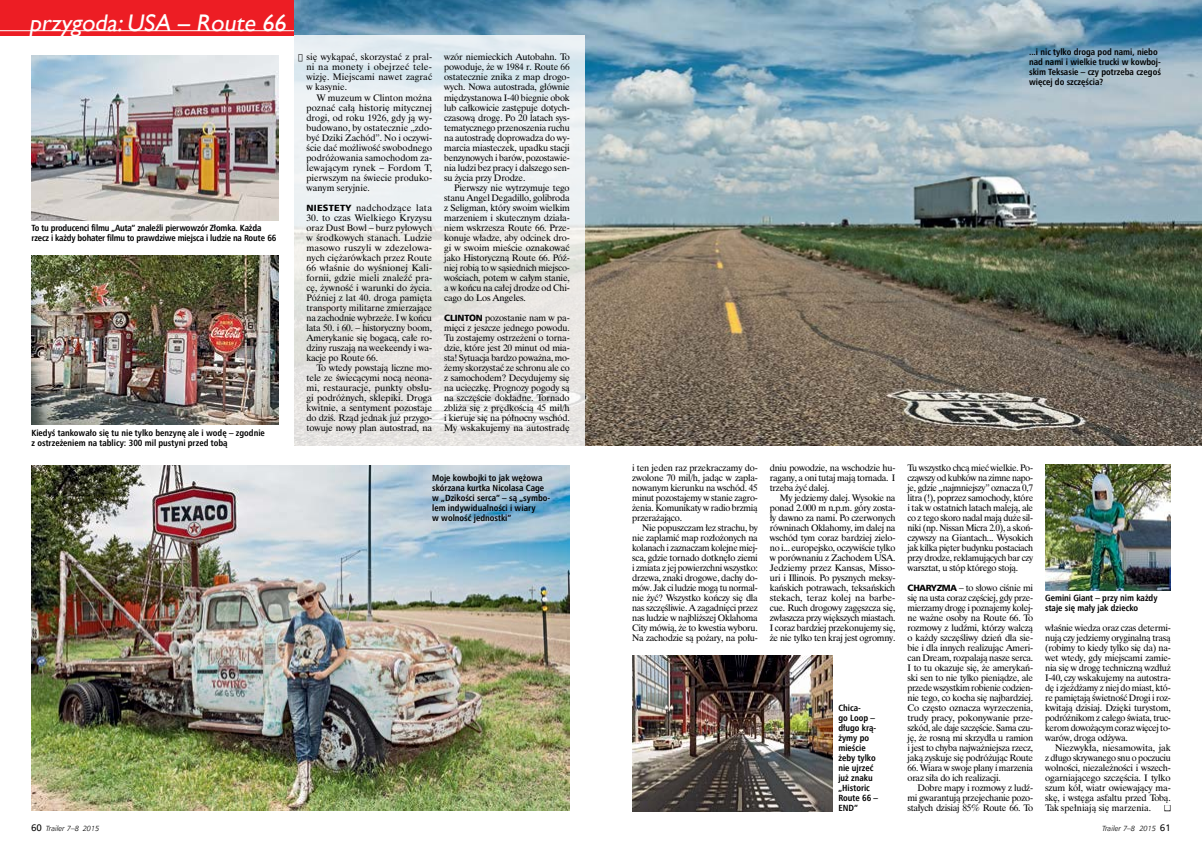
<style>
.page{position:relative;width:1202px;height:851px;background:#fff}
.page>*{position:absolute;margin:0;border:0;box-sizing:border-box;transform-origin:0 0}
.t1{font:italic 24px "Gill Sans";color:#fff}
.t2{font:9px/10px "Dutch 801 Rm PL";letter-spacing:-.03em;color:#000;text-align:justify}
.t3{font:9px/10px "Humnst 777 Cn EU Bold";color:#000}
.t4{font:9px/10px "Humnst 777 Cn EU Bold";letter-spacing:-.02em;color:#000}
.t5{font:9px "Dutch 801 Rm PL";letter-spacing:.02em;color:#000}
.t6{font:9px "Wingdings";color:#fff}
.t7{font:7.5px "Humnst 777 Lt EU Italic";color:#000}
.s1{font-family:"Humnst 777 Blk EU Normal"}
.s2{font-family:"Humnst 777 EU Normal";font-size:9.5px}
</style>
<div class="page">
<div style="left:0;top:0;width:1202px;height:35px;background:#ed1d24"></div>
<hr style="left:0;top:30px;width:1202px;height:1px;background:#fff">
<img style="left:294px;top:0;width:908px;height:445px">
<svg style="left:294px;top:35px;width:291px;height:410px"></svg>
<img style="left:31px;top:255px;width:248px;height:170px">
<img style="left:31px;top:465px;width:539px;height:345px">
<img style="left:632px;top:655px;width:201px;height:155px">
<img style="left:1045px;top:465px;width:126px;height:125px">
<img style="left:31px;top:55px;width:248px;height:165px">
<svg style="left:1164px;top:805px;width:6px;height:5px"></svg>
<svg style="left:298px;top:55px;width:4px;height:7px"></svg>
<h1 class="t1" style="left:29px;top:8px;width:262px">przygoda:USA – Route 66</h1>
<p class="t4" style="left:32px;top:222px;width:246px">To tu producenci filmu „Auta” znaleźli pierwowzór Złomka. Każda rzecz i każdy bohater filmu to prawdziwe miejsca i ludzie na Route 66</p>
<p class="t3" style="left:32px;top:427px;width:235px">Kiedyś tankowało się tu nie tylko benzynę ale i wodę – zgodnie z ostrzeżeniem na tablicy: 300 mil pustyni przed tobą</p>
<p class="t2" style="left:306px;top:52px;width:127px">się wykąpać, skorzystać z pral&shy;ni na monety i obejrzeć tele&shy;wizję. Miejscami nawet zagrać w kasynie.</p>
<p class="t2" style="left:306px;top:92px;width:127px;text-indent:10px">W muzeum w Clinton można poznać całą historię mitycznej drogi, od roku 1926, gdy ją wy&shy;budowano, by ostatecznie „zdo&shy;być Dziki Zachód”. No i oczywi&shy;ście dać możliwość swobodnego podróżowania samochodom za&shy;lewającym rynek – Fordom T, pierwszym na świecie produko&shy;wanym seryjnie.</p>
<p class="t5" style="left:306px;top:201px;width:127px"><span class="s1">NIESTETY</span> nadchodzące lata</p>
<p class="t2" style="left:306px;top:212px;width:127px">30. to czas Wielkiego Kryzysu oraz Dust Bowl – burz pyłowych w środkowych stanach. Ludzie masowo ruszyli w zdezelowa&shy;nych ciężarówkach przez Route 66 właśnie do wyśnionej Kali&shy;fornii, gdzie mieli znaleźć pra&shy;cę, żywność i warunki do życia.<br>Później z lat 40. droga pamięta transporty militarne zmierzające na zachodnie wybrzeże. I w końcu lata 50. i 60. – historyczny boom, Amerykanie się bogacą, całe ro&shy;dziny ruszają na weekeendy i wa&shy;kacje po Route 66.</p>
<p class="t2" style="left:306px;top:362px;width:127px;text-indent:10px">To wtedy powstają liczne mo&shy;tele ze świecącymi nocą neona&shy;mi, restauracje, punkty obsłu&shy;gi podróżnych, sklepiki. Droga kwitnie, a sentyment pozostaje do dziś. Rząd jednak już przygo&shy;towuje nowy plan autostrad, na</p>
<p class="t2" style="left:444px;top:52px;width:127px">wzór niemieckich Autobahn. To powoduje, że w 1984 r. Route 66 ostatecznie znika z map drogo&shy;wych. Nowa autostrada, głównie międzystanowa I-40 biegnie obok lub całkowicie zastępuje dotych&shy;czasową drogę. Po 20 latach sys&shy;tematycznego przenoszenia ruchu na autostradę doprowadza do wy&shy;marcia miasteczek, upadku stacji benzynowych i barów, pozostawie&shy;nia ludzi bez pracy i dalszego sen&shy;su życia przy Drodze.</p>
<p class="t2" style="left:444px;top:182px;width:127px;text-indent:10px">Pierwszy nie wytrzymuje tego stanu Angel Degadillo, golibroda z Seligman, który swoim wielkim marzeniem i skutecznym działa&shy;niem wskrzesza Route 66. Prze&shy;konuje władze, aby odcinek dro&shy;gi w swoim mieście oznakować jako Historyczną Route 66. Póź&shy;niej robią to w sąsiednich miejsco&shy;wościach, potem w całym stanie, a w końcu na całej drodze od Chi&shy;cago do Los Angeles.</p>
<p class="t2" style="left:444px;top:312px;width:127px"><span class="s1">CLINTON</span> pozostanie nam w pa&shy;mięci z jeszcze jednego powodu.<br>Tu zostajemy ostrzeżeni o torna&shy;dzie, które jest 20 minut od mia&shy;sta! Sytuacja bardzo poważna, mo&shy;żemy skorzystać ze schronu ale co z samochodem? Decydujemy się na ucieczkę. Prognozy pogody są na szczęście dokładne. Tornado zbliża się z prędkością 45 mil/h i kieruje się na północny wschód.<br>My wskakujemy na autostradę</p>
<p class="t3" style="left:432px;top:472px;width:120px">Moje kowbojki to jak wężowa skórzana kurtka Nicolasa Cage w „Dzikości serca” – są „symbo&shy;lem indywidualności i wiary<br>w wolność jednostki”</p>
<p class="t3" style="left:1029px;top:47px;width:133px">...i nic tylko droga pod nami, niebo nad nami i wielkie trucki w kowboj&shy;skim Teksasie – czy potrzeba czegoś więcej do szczęścia?</p>
<p class="t2" style="left:632px;top:462px;width:127px">i ten jeden raz przekraczamy do&shy;zwolone 70 mil/h, jadąc w zapla&shy;nowanym kierunku na wschód. 45 minut pozostajemy w stanie zagro&shy;żenia. Komunikaty w radio brzmią przerażająco.</p>
<p class="t2" style="left:632px;top:522px;width:127px;text-indent:10px">Nie popuszczam łez strachu, by nie zaplamić map rozłożonych na kolanach i zaznaczam kolejne miej&shy;sca, gdzie tornado dotknęło ziemi i zmiata z jej powierzchni wszystko: drzewa, znaki drogowe, dachy do&shy;mów. Jak ci ludzie mogą tu normal&shy;nie żyć? Wszystko kończy się dla nas szczęśliwie. A zagadnięci przez nas ludzie w najbliższej Oklahoma City mówią, że to kwestia wyboru.<br>Na zachodzie są pożary, na połu-</p>
<p class="t2" style="left:770px;top:462px;width:127px">dniu powodzie, na wschodzie hu&shy;ragany, a oni tutaj mają tornada. I trzeba żyć dalej.</p>
<p class="t2" style="left:770px;top:492px;width:127px;text-indent:10px">My jedziemy dalej. Wysokie na ponad 2.000 m n.p.m. góry zosta&shy;ły dawno za nami. Po czerwonych równinach Oklahomy, im dalej na wschód tym coraz bardziej zielo&shy;no i... europejsko, oczywiście tylko w porównaniu z Zachodem USA.<br>Jedziemy przez Kansas, Misso&shy;uri i Illinois. Po pysznych meksy&shy;kańskich potrawach, teksańskich stekach, teraz kolej na barbe&shy;cue. Ruch drogowy zagęszcza się, zwłaszcza przy większych miastach.<br>I coraz bardziej przekonujemy się, że nie tylko ten kraj jest ogromny.</p>
<p class="t3" style="left:838px;top:702px;width:41px">Chica-<br>go Loop – długo krą&shy;żymy po mieście żeby tylko nie ujrzeć już znaku „Historic<br>Route 66 –<br>END”</p>
<p class="t2" style="left:907px;top:462px;width:127px">Tu wszystko chcą mieć wielkie. Po&shy;cząwszy od kubków na zimne napo&shy;je, gdzie „najmniejszy” oznacza 0,7 litra (!), poprzez samochody, które i tak w ostatnich latach maleją, ale co z tego skoro nadal mają duże sil&shy;niki (np. Nissan Micra 2.0), a skoń&shy;czywszy na Giantach... Wysokich jak kilka pięter budynku postaciach przy drodze, reklamujących bar czy warsztat, u stóp którego stoją.</p>
<p class="t2" style="left:907px;top:582px;width:127px"><span class="s1">CHARYZMA</span> – to słowo ciśnie mi się na usta coraz częściej, gdy prze&shy;mierzamy drogę i poznajemy kolej&shy;ne ważne osoby na Route 66. To rozmowy z ludźmi, którzy walczą o każdy szczęśliwy dzień dla sie&shy;bie i dla innych realizując Ameri&shy;can Dream, rozpalają nasze serca.<br>I to tu okazuje się, że amerykań&shy;ski sen to nie tylko pieniądze, ale przede wszystkim robienie codzien&shy;nie tego, co kocha się najbardziej.<br>Co często oznacza wyrzeczenia, trudy pracy, pokonywanie prze&shy;szkód, ale daje szczęście. Sama czu&shy;ję, że rosną mi skrzydła u ramion i jest to chyba najważniejsza rzecz, jaką zyskuje się podróżując Route</p>
<p class="t2" style="left:907px;top:762px;width:127px">66. Wiara w swoje plany i marzenia oraz siła do ich realizacji.</p>
<p class="t2" style="left:907px;top:782px;width:127px;text-indent:10px">Dobre mapy i rozmowy z ludź&shy;mi gwarantują przejechanie pozo&shy;stałych dzisiaj 85% Route 66. To</p>
<p class="t3" style="left:1045px;top:592px;width:114px">Gemini Giant – przy nim każdy staje się mały jak dziecko</p>
<p class="t2" style="left:1045px;top:622px;width:127px">właśnie wiedza oraz czas determi&shy;nują czy jedziemy oryginalną trasą (robimy to kiedy tylko się da) na&shy;wet wtedy, gdy miejscami zamie&shy;nia się w drogę techniczną wzdłuż I-40, czy wskakujemy na autostra&shy;dę i zjeżdżamy z niej do miast, któ&shy;re pamiętają świetność Drogi i roz&shy;kwitają dzisiaj. Dzięki turystom, podróżnikom z całego świata, truc&shy;kerom dowożącym coraz więcej to&shy;warów, droga odżywa.</p>
<p class="t2" style="left:1045px;top:742px;width:127px;text-indent:10px">Niezwykła, niesamowita, jak z długo skrywanego snu o poczuciu wolności, niezależności i wszech&shy;ogarniającego szczęścia. I tylko szum kół, wiatr owiewający ma&shy;skę, i wstęga asfaltu przed Tobą.<br>Tak spełniają się marzenia.</p>
<p class="t6" style="left:1164px;top:803px;width:8px">■</p>
<p class="t7" style="left:31px;top:823px;width:70px"><span class="s2">60</span> Trailer 7–8 2015</p>
<p class="t7" style="left:1102px;top:823px;width:70px">Trailer 7–8 2015 <span class="s2">61</span></p>
</div>
